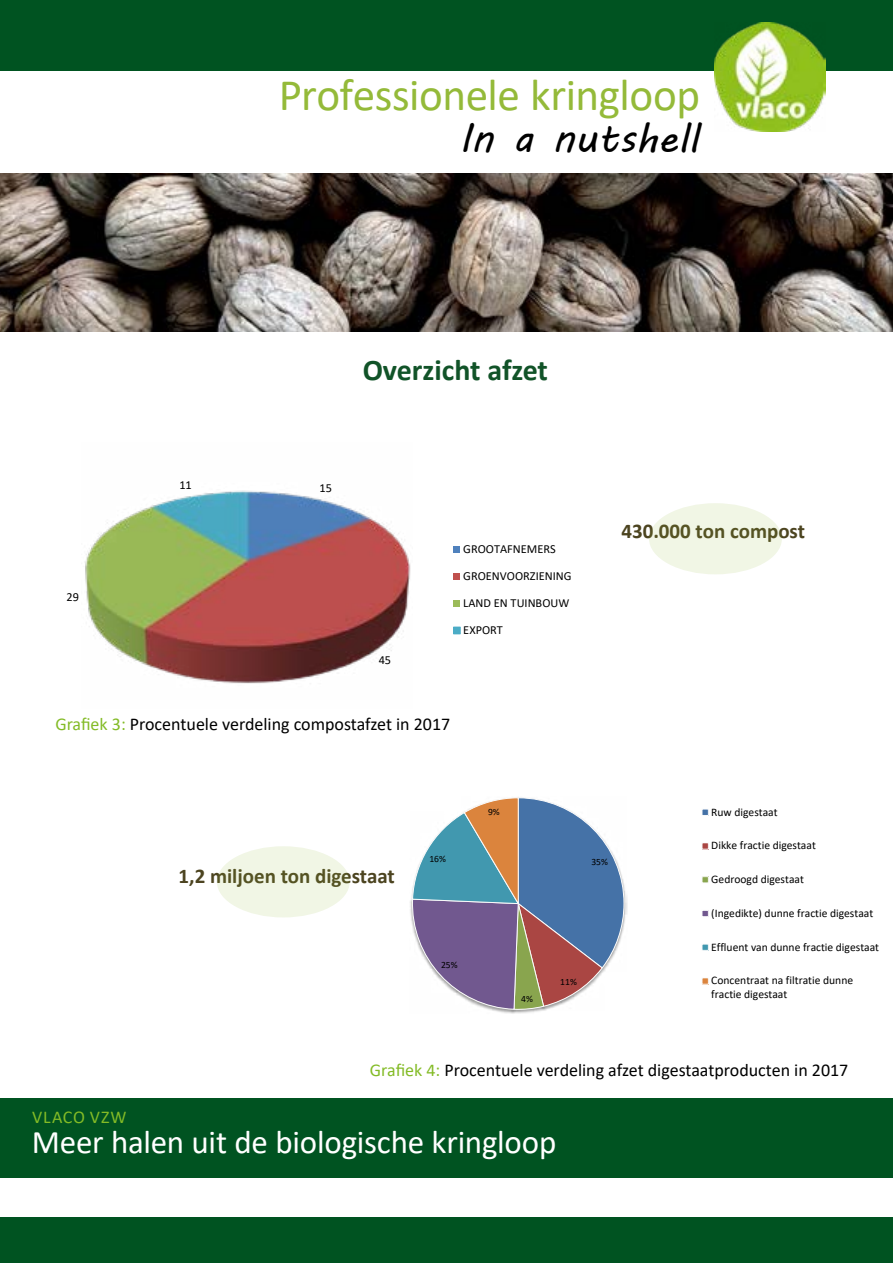
<style>
.page{position:relative;width:893px;height:1263px;background:#fff}
.page>*{position:absolute;margin:0;border:0;box-sizing:border-box;transform-origin:0 0}
.t1{font:45.15px "Calibri";letter-spacing:-.01em;color:#94ba39}
.t2{font:40.5px "MV Boli";color:#000}
.t3{font:33px "Calibri";letter-spacing:-.005em;color:#fff}
.t4{font:700 30px "Calibri";letter-spacing:-.005em;color:#115328}
.t5{font:700 21px "Calibri";color:#4c4420}
.t6{font:18px "Calibri";color:#000}
.t7{font:18px "Calibri";letter-spacing:.045em;color:#83bb26}
.t8{font:12.3px/27px "Calibri";color:#000}
.t9{font:11.55px/14.1px "Calibri";color:#000}
.t10{font:9.6px "Calibri";color:#000}
.s1{color:#83bb26}
</style>
<div class="page">
<img style="left:0;top:173px;width:893px;height:159px">
<div style="left:0;top:1098px;width:892px;height:165px;background:#005321"></div>
<div style="left:0;top:1178px;width:892px;height:38px;background:#fff"></div>
<div style="left:0;top:0;width:892px;height:71px;background:#005321"></div>
<img style="left:714px;top:22px;width:111px;height:110px">
<div style="left:649px;top:503px;width:133px;height:71px;background:#f1f6e5;border-radius:50%"></div>
<div style="left:217px;top:846px;width:133px;height:71px;background:#f1f6e5;border-radius:50%"></div>
<svg style="left:85px;top:490px;width:376px;height:194px"></svg>
<svg style="left:410px;top:797px;width:299px;height:217px"></svg>
<h1 class="t1" style="left:279px;top:64px;width:423px">Professionele kringloop</h1>
<h2 class="t2" style="left:459px;top:111px;width:240px">In a nutshell</h2>
<p class="t8" style="left:66px;top:583px;width:14px">29</p>
<p class="t8" style="left:179px;top:471px;width:14px">11</p>
<h3 class="t4" style="left:363px;top:348px;width:187px">Overzicht afzet</h3>
<p class="t8" style="left:319px;top:474px;width:14px">15</p>
<p class="t8" style="left:379px;top:646px;width:14px">45</p>
<p class="t8" style="left:463px;top:535px;width:110px">GROOTAFNEMERS<br>GROENVOORZIENING<br>LAND EN TUINBOUW<br>EXPORT</p>
<h3 class="t6" style="left:55px;top:711px;width:396px"><span class="s1">Grafiek 3:</span> Procentuele verdeling compostafzet in 2017</h3>
<h3 class="t5" style="left:621px;top:516px;width:185px">430.000 ton compost</h3>
<h3 class="t5" style="left:179px;top:861px;width:218px">1,2 miljoen ton digestaat</h3>
<p class="t10" style="left:429px;top:852px;width:18px">16%</p>
<p class="t10" style="left:441px;top:958px;width:18px">25%</p>
<p class="t10" style="left:488px;top:805px;width:13px">9%</p>
<p class="t9" style="left:711px;top:804px;width:68px">Ruw digestaat</p>
<p class="t9" style="left:711px;top:838px;width:106px">Dikke fractie digestaat</p>
<p class="t9" style="left:711px;top:872px;width:94px">Gedroogd digestaat</p>
<p class="t9" style="left:711px;top:906px;width:163px">(Ingedikte) dunne fractie digestaat</p>
<p class="t9" style="left:711px;top:939px;width:169px">Effluent van dunne fractie digestaat</p>
<p class="t9" style="left:711px;top:973px;width:143px">Concentraat na filtratie dunne fractie digestaat</p>
<p class="t10" style="left:591px;top:855px;width:18px">35%</p>
<p class="t10" style="left:560px;top:975px;width:18px">11%</p>
<p class="t10" style="left:521px;top:992px;width:13px">4%</p>
<h3 class="t6" style="left:370px;top:1057px;width:480px"><span class="s1">Grafiek 4:</span> Procentuele verdeling afzet digestaatproducten in 2017</h3>
<h3 class="t7" style="left:32px;top:1104px;width:96px">VLACO VZW</h3>
<h3 class="t3" style="left:32px;top:1119px;width:526px">Meer halen uit de biologische kringloop</h3>
<h3 class="t7" style="left:90px;top:1104px;width:19px">....</h3>
</div>
